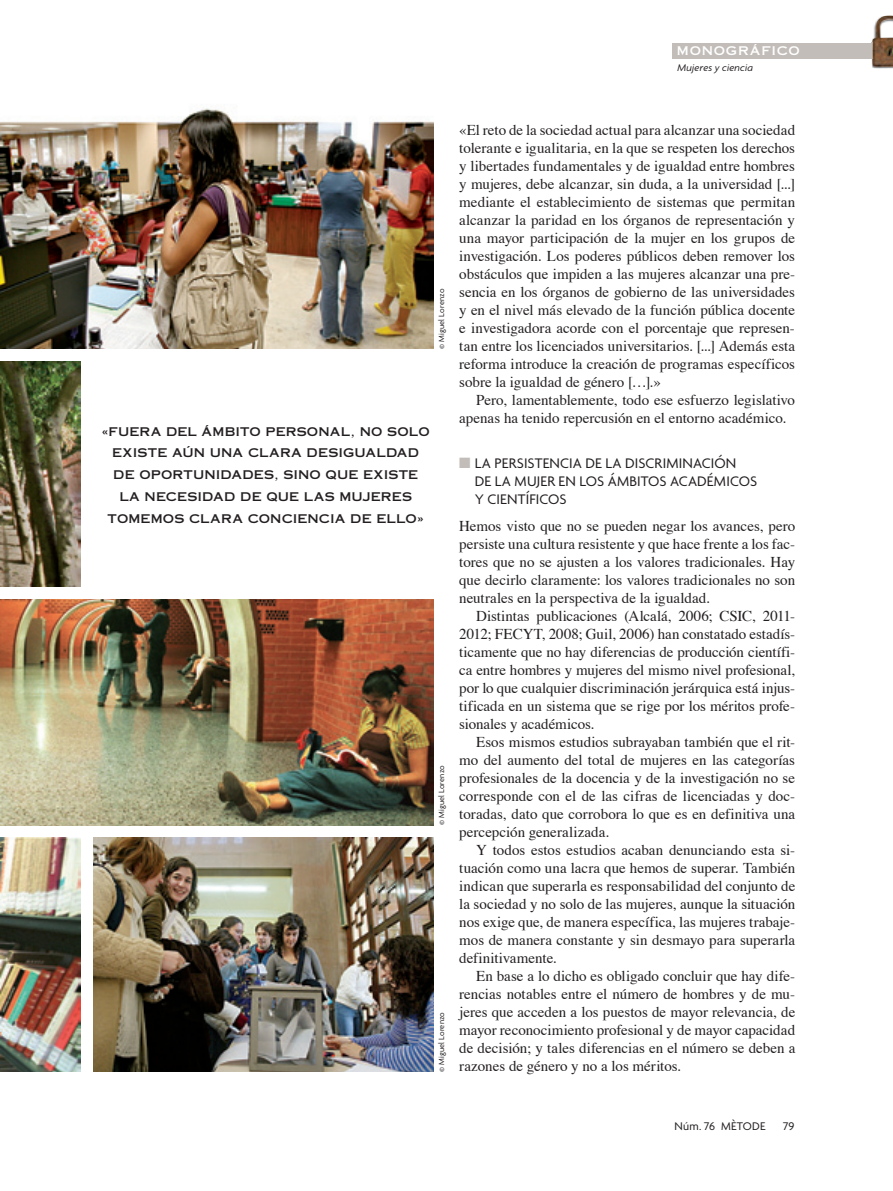
<style>
.page{position:relative;width:893px;height:1191px;background:#fff}
.page>*{position:absolute;margin:0;border:0;box-sizing:border-box;transform-origin:0 0}
.t1{font:15px/18px "Times";color:#231f20;text-align:justify}
.t2{font:15px/18px "Agenda";letter-spacing:.01em;color:#231f20}
.t3{font:12px/21.8px "Copperplate Thirty One AB";letter-spacing:.01em;color:#231f20;text-align:center}
.t4{font:12px "Agenda";letter-spacing:.025em;color:#231f20}
.t5{font:12px "Copperplate Thirty One AB";letter-spacing:.06em;color:#fff}
.t6{font:italic 10.5px "Agenda";letter-spacing:.015em;color:#231f20}
.t7{font:8.25px "Agenda";letter-spacing:.02em;color:#231f20}
.s1{color:#c2bdb9}
</style>
<div class="page">
<div style="left:673px;top:43px;width:220px;height:15px;background:#c2bdb9"></div>
<img style="left:0;top:108px;width:434px;height:241px">
<img style="left:0;top:361px;width:81px;height:226px">
<img style="left:0;top:600px;width:434px;height:225px">
<img style="left:0;top:838px;width:81px;height:233px">
<img style="left:94px;top:838px;width:340px;height:233px">
<img style="left:872px;top:67px;width:21px;height:1px">
<img style="left:872px;top:16px;width:21px;height:51px">
<p class="t5" style="left:677px;top:44px;width:124px">MONOGRÁFICO</p>
<p class="t6" style="left:677px;top:63px;width:77px">Mujeres y ciencia</p>
<p class="t7" style="left:438px;top:349px;width:61px;rotate:-90deg">© Miguel Lorenzo</p>
<p class="t3" style="left:102px;top:420px;width:330px">«FUERA DEL ÁMBITO PERSONAL, NO SOLO EXISTE AÚN UNA CLARA DESIGUALDAD DE OPORTUNIDADES, SINO QUE EXISTE LA NECESIDAD DE QUE LAS MUJERES TOMEMOS CLARA CONCIENCIA DE ELLO»</p>
<p class="t7" style="left:438px;top:825px;width:61px;rotate:-90deg">© Miguel Lorenzo</p>
<p class="t7" style="left:438px;top:1071px;width:61px;rotate:-90deg">© Miguel Lorenzo</p>
<p class="t1" style="left:459px;top:122px;width:338px">«El reto de la sociedad actual para alcanzar una sociedad tolerante e igualitaria, en la que se respeten los derechos y libertades fundamentales y de igualdad entre hombres y mujeres, debe alcanzar, sin duda, a la universidad [...] mediante el establecimiento de sistemas que permitan alcanzar la paridad en los órganos de representación y una mayor participación de la mujer en los grupos de investigación. Los poderes públicos deben remover los obstáculos que impiden a las mujeres alcanzar una pre&shy;sencia en los órganos de gobierno de las universidades y en el nivel más elevado de la función pública docente e investigadora acorde con el porcentaje que represen&shy;tan entre los licenciados universitarios. [...] Además esta reforma introduce la creación de programas específicos sobre la igualdad de género […].»</p>
<p class="t1" style="left:459px;top:392px;width:337px;text-indent:17px">Pero, lamentablemente, todo ese esfuerzo legislativo apenas ha tenido repercusión en el entorno académico.</p>
<p class="t2" style="left:475px;top:455px;width:284px;text-indent:-16px"><span class="s1">■</span> LA PERSISTENCIA DE LA DISCRIMINACIÓN<br>DE LA MUJER EN LOS ÁMBITOS ACADÉMICOS<br>Y CIENTÍFICOS</p>
<p class="t1" style="left:459px;top:518px;width:337px">Hemos visto que no se pueden negar los avances, pero persiste una cultura resistente y que hace frente a los fac&shy;tores que no se ajusten a los valores tradicionales. Hay que decirlo claramente: los valores tradicionales no son neutrales en la perspectiva de la igualdad.</p>
<p class="t1" style="left:459px;top:608px;width:338px;text-indent:17px">Distintas publicaciones (Alcalá, 2006; CSIC, 2011- 2012; FECYT, 2008; Guil, 2006) han constatado estadís&shy;ticamente que no hay diferencias de producción científi&shy;ca entre hombres y mujeres del mismo nivel profesional, por lo que cualquier discriminación jerárquica está injus&shy;tificada en un sistema que se rige por los méritos profe&shy;sionales y académicos.</p>
<p class="t1" style="left:459px;top:734px;width:337px;text-indent:17px">Esos mismos estudios subrayaban también que el rit&shy;mo del aumento del total de mujeres en las categorías profesionales de la docencia y de la investigación no se corresponde con el de las cifras de licenciadas y doc&shy;toradas, dato que corrobora lo que es en definitiva una percepción generalizada.</p>
<p class="t1" style="left:459px;top:842px;width:338px;text-indent:17px">Y todos estos estudios acaban denunciando esta si&shy;tuación como una lacra que hemos de superar. También indican que superarla es responsabilidad del conjunto de la sociedad y no solo de las mujeres, aunque la situación nos exige que, de manera específica, las mujeres trabaje&shy;mos de manera constante y sin desmayo para superarla definitivamente.</p>
<p class="t1" style="left:459px;top:968px;width:338px;text-indent:17px">En base a lo dicho es obligado concluir que hay dife&shy;rencias notables entre el número de hombres y de mu&shy;jeres que acceden a los puestos de mayor relevancia, de mayor reconocimiento profesional y de mayor capacidad de decisión; y tales diferencias en el número se deben a</p>
<p class="t1" style="left:459px;top:1058px;width:224px">razones de género y no a los méritos.</p>
<p class="t4" style="left:674px;top:1121px;width:92px">Núm. 76 MÈTODE</p>
<p class="t4" style="left:783px;top:1121px;width:13px">79</p>
</div>
